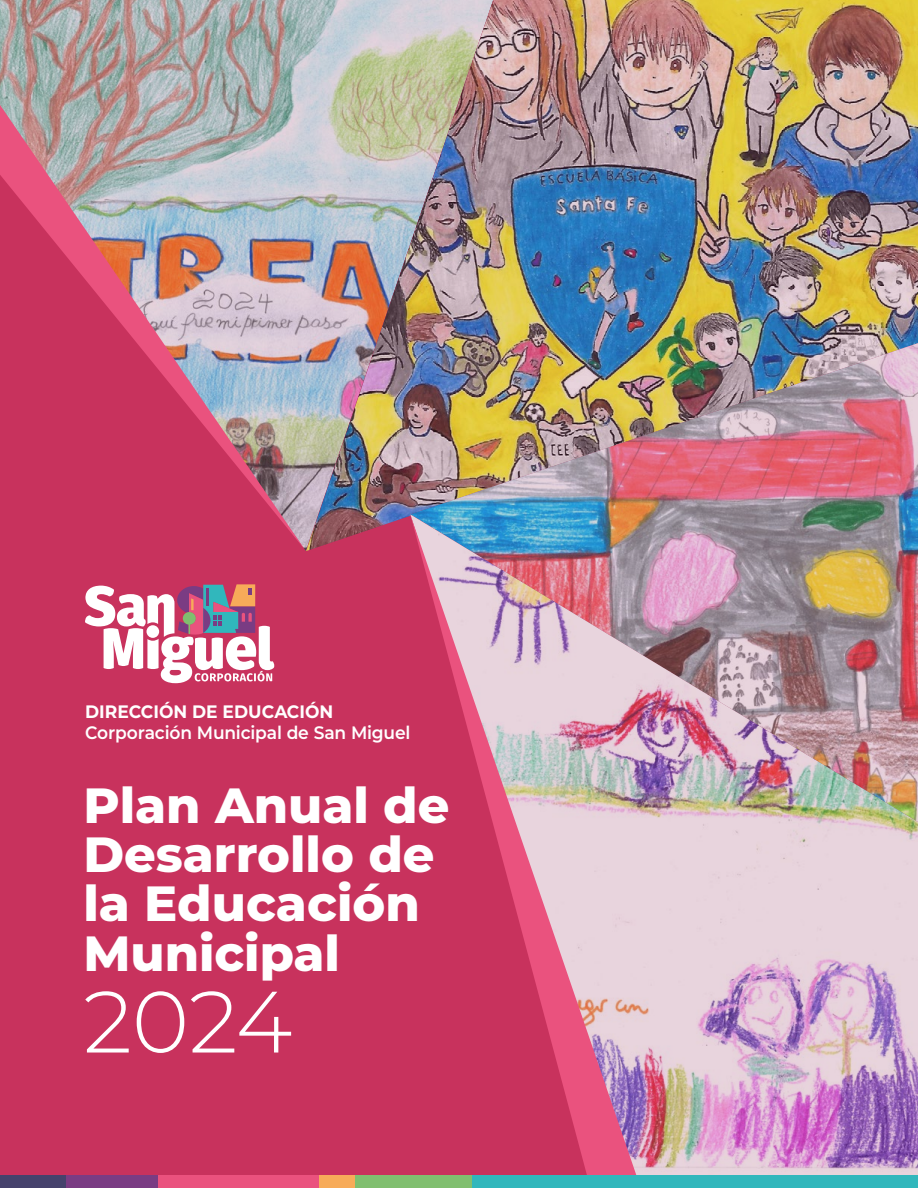
<style>
.page{position:relative;width:918px;height:1188px;background:#c8325d}
.page>*{position:absolute;margin:0;border:0;box-sizing:border-box;transform-origin:0 0}
.t1{font:300 86.85px "Montserrat";color:#fff}
.t2{font:800 49.35px/49.3px "Montserrat";color:#fff}
.t3{font:600 18px "Montserrat";letter-spacing:-.01em;color:#fff;scale:.95 1}
.t4{font:700 18px "Montserrat";color:#fff;scale:.95 1}
</style>
<div class="page">
<img style="left:0;top:0;width:306px;height:105px">
<img style="left:306px;top:0;width:612px;height:551px">
<img style="left:410px;top:343px;width:508px;height:171px">
<img style="left:641px;top:514px;width:277px;height:662px">
<img style="left:410px;top:514px;width:231px;height:662px">
<svg style="left:85px;top:584px;width:189px;height:99px"></svg>
<div style="left:66px;top:1176px;width:93px;height:12px;background:#7a3c83"></div>
<div style="left:0;top:1176px;width:66px;height:12px;background:#45426c"></div>
<div style="left:158px;top:1176px;width:163px;height:12px;background:#ea527e"></div>
<div style="left:319px;top:1176px;width:37px;height:12px;background:#f7ab59"></div>
<div style="left:355px;top:1176px;width:118px;height:12px;background:#80bf6f"></div>
<div style="left:473px;top:1176px;width:445px;height:12px;background:#31b7bc"></div>
<svg style="left:0;top:105px;width:306px;height:446px"></svg>
<p class="t4" style="left:85px;top:698px;width:263px">DIRECCIÓN DE EDUCACIÓN</p>
<p class="t3" style="left:85px;top:719px;width:344px">Corporación Municipal de San Miguel</p>
<p class="t2" style="left:83px;top:778px;width:368px">Plan Anual de<br>Desarrollo de la Educación<br>Municipal</p>
<h1 class="t1" style="left:83px;top:963px;width:211px">2024</h1>
</div>
